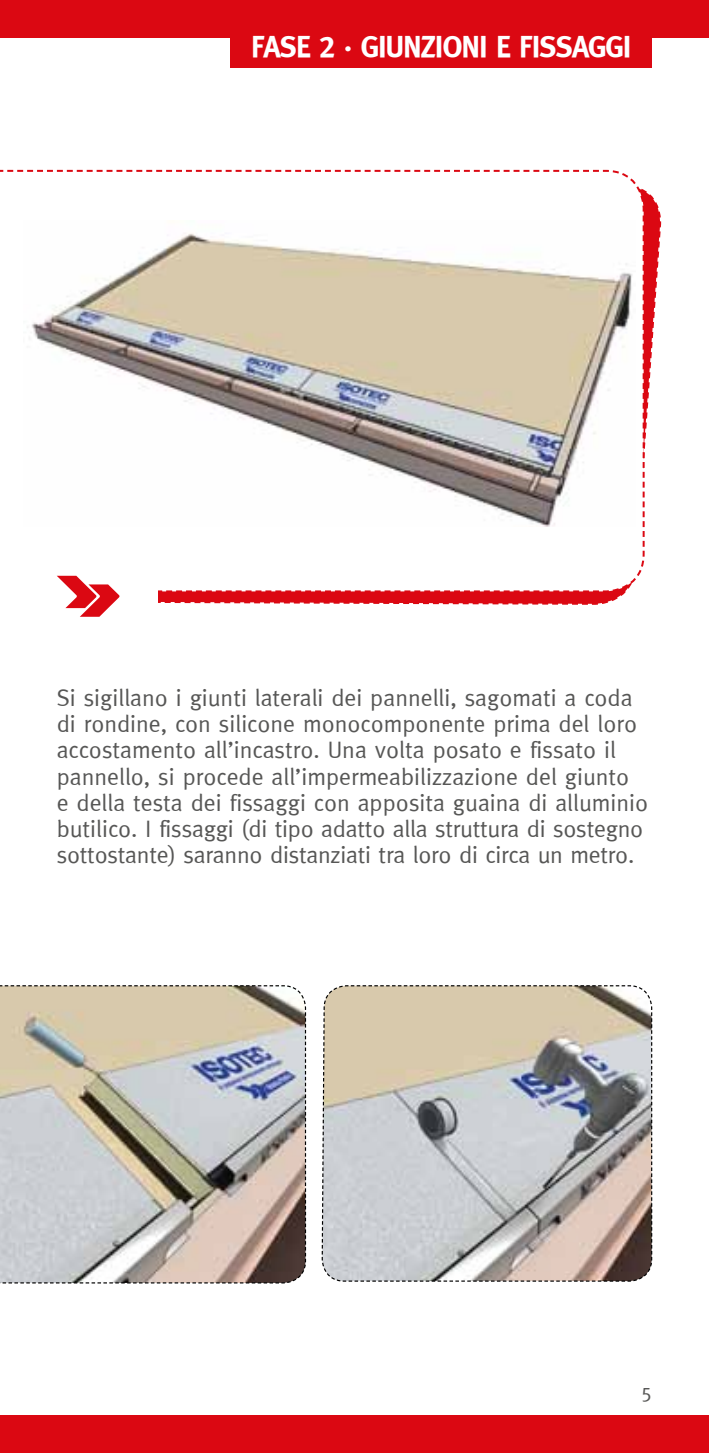
<style>
.page{position:relative;width:709px;height:1453px;background:#fff}
.page>*{position:absolute;margin:0;border:0;box-sizing:border-box;transform-origin:0 0}
.t1{font:30px "Meta Bold Caps";letter-spacing:-.03em;color:#fff}
.t2{font:23.75px/26.2px "Meta Normal";color:#575756}
.t3{font:20px "Meta Normal";color:#575756}
</style>
<div class="page">
<img style="left:0;top:985px;width:307px;height:299px">
<div style="left:0;top:0;width:709px;height:37px;background:#db0812"></div>
<svg style="left:0;top:169px;width:662px;height:448px"></svg>
<div style="left:0;top:1416px;width:709px;height:37px;background:#db0812"></div>
<svg style="left:321px;top:985px;width:332px;height:297px;background:#bfbab4"></svg>
<div style="left:230px;top:21px;width:422px;height:46px;background:#db0812"></div>
<p class="t1" style="left:251px;top:29px;width:382px">FASE 2 · GIUNZIONI E FISSAGGI</p>
<p class="t2" style="left:57px;top:684px;width:593px">Si sigillano i giunti laterali dei pannelli, sagomati a coda di rondine, con silicone monocomponente prima del loro accostamento all’incastro. Una volta posato e fissato il pannello, si procede all’impermeabilizzazione del giunto<br>e della testa dei fissaggi con apposita guaina di alluminio butilico. I fissaggi (di tipo adatto alla struttura di sostegno sottostante) saranno distanziati tra loro di circa un metro.</p>
<p class="t3" style="left:641px;top:1379px;width:12px">5</p>
</div>
